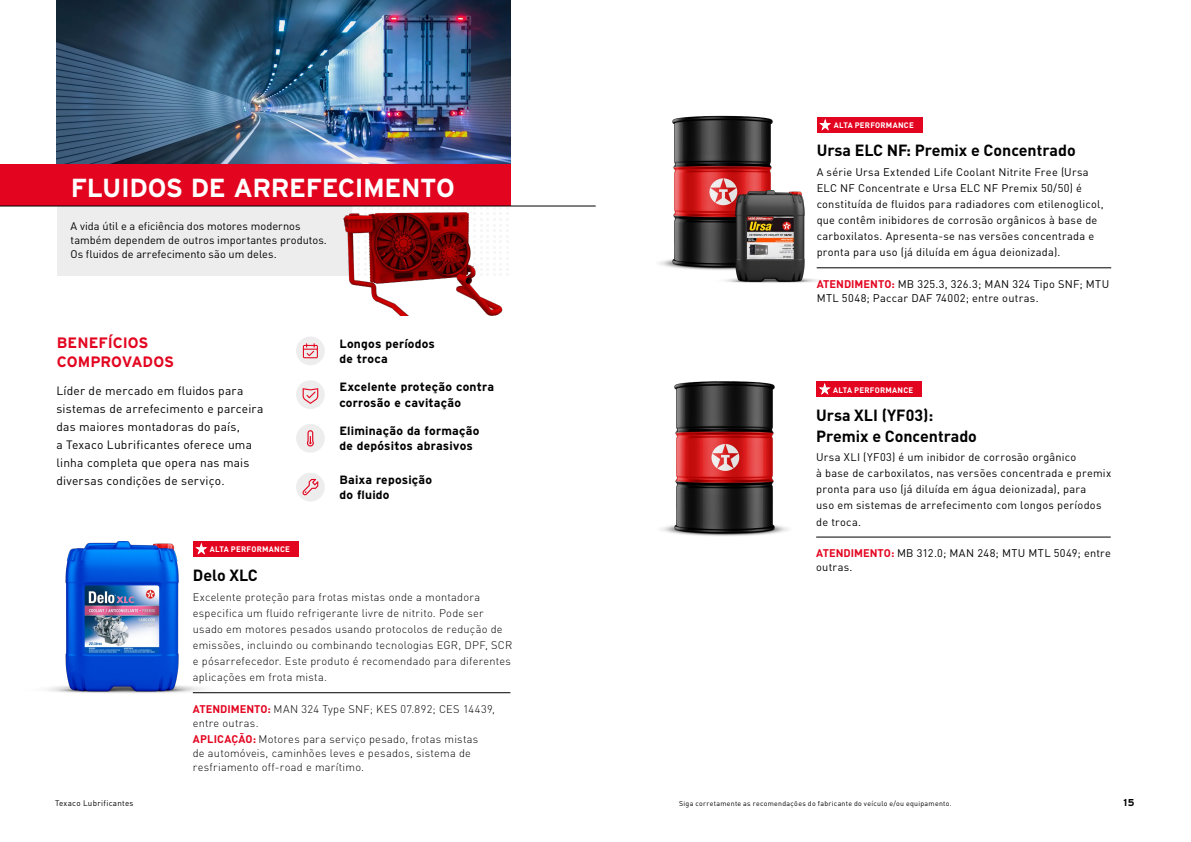
<style>
.page{position:relative;width:1191px;height:842px;background:#fff}
.page>*{position:absolute;margin:0;border:0;box-sizing:border-box;transform-origin:0 0}
.t1{font:700 26.1px "Interstate";letter-spacing:-.015em;color:#fff}
.t2{font:700 16px/21px "DIN Pro";color:#000}
.t3{font:700 15.1px/19.2px "Interstate";letter-spacing:-.005em;color:#e30520}
.t4{font:12px/18px "DIN Pro";letter-spacing:.015em;color:#000}
.t5{font:700 12px/15.2px "Interstate";letter-spacing:.015em;color:#000}
.t6{font:11px/16px "DIN Pro";letter-spacing:.02em;color:#000}
.t7{font:300 11px/16px "DIN Pro";letter-spacing:.02em;color:#000}
.t8{font:11px/14px "DIN Pro";color:#000}
.t9{font:700 10px "Interstate";color:#000}
.t10{font:8px "DIN Pro";letter-spacing:.035em;color:#000}
.t11{font:700 7.9px "DIN Pro";letter-spacing:.03em;color:#fff}
.t12{font:7px "DIN Pro";letter-spacing:.04em;color:#000}
.s1{font-weight:700;color:#e30520}
</style>
<div class="page">
<div style="left:296px;top:337px;width:29px;height:28px;background:#ededed;border-radius:50%"></div>
<div style="left:296px;top:380px;width:29px;height:29px;background:#ededed;border-radius:50%"></div>
<div style="left:296px;top:424px;width:29px;height:29px;background:#ededed;border-radius:50%"></div>
<div style="left:296px;top:473px;width:29px;height:28px;background:#ededed;border-radius:50%"></div>
<svg style="left:303px;top:343px;width:15px;height:15px"></svg>
<svg style="left:302px;top:479px;width:16px;height:17px"></svg>
<svg style="left:302px;top:388px;width:16px;height:16px"></svg>
<svg style="left:307px;top:430px;width:7px;height:16px"></svg>
<img style="left:57px;top:0;width:453px;height:164px">
<div style="left:57px;top:206px;width:294px;height:70px;background:#ededed"></div>
<div style="left:0;top:165px;width:510px;height:41px;background:#e30520"></div>
<hr style="left:0;top:206px;width:595px;height:1px;background:#000">
<img style="left:272px;top:172px;width:304px;height:143px">
<img style="left:659px;top:115px;width:114px;height:155px">
<img style="left:704px;top:190px;width:131px;height:93px">
<img style="left:661px;top:382px;width:128px;height:154px">
<div style="left:816px;top:117px;width:106px;height:16px;background:#e30520"></div>
<svg style="left:819px;top:119px;width:12px;height:12px"></svg>
<hr style="left:816px;top:268px;width:295px;height:1px;background:#000">
<div style="left:816px;top:382px;width:106px;height:15px;background:#e30520"></div>
<svg style="left:818px;top:384px;width:13px;height:11px"></svg>
<hr style="left:816px;top:537px;width:294px;height:1px;background:#000">
<div style="left:193px;top:541px;width:105px;height:16px;background:#e30520"></div>
<img style="left:48px;top:541px;width:175px;height:153px">
<hr style="left:193px;top:692px;width:317px;height:1px;background:#000">
<p class="t11" style="left:833px;top:119px;width:82px">ALTA PERFORMANCE</p>
<h2 class="t2" style="left:816px;top:138px;width:260px">Ursa ELC NF: Premix e Concentrado</h2>
<h1 class="t1" style="left:71px;top:174px;width:385px">FLUIDOS DE ARREFECIMENTO</h1>
<p class="t6" style="left:816px;top:163px;width:288px">A série Ursa Extended Life Coolant Nitrite Free (Ursa ELC NF Concentrate e Ursa ELC NF Premix 50/50) é constituída de fluidos para radiadores com etilenoglicol, que contêm inibidores de corrosão orgânicos à base de carboxilatos. Apresenta-se nas versões concentrada e pronta para uso (já diluída em água deionizada).</p>
<p class="t6" style="left:816px;top:276px;width:294px;line-height:14px"><span class="s1">ATENDIMENTO:</span> MB 325.3, 326.3; MAN 324 Tipo SNF; MTU<br>MTL 5048; Paccar DAF 74002; entre outras.</p>
<p class="t8" style="left:71px;top:218px;width:258px">A vida útil e a eficiência dos motores modernos também dependem de outros importantes produtos.<br>Os fluidos de arrefecimento são um deles.</p>
<h3 class="t3" style="left:57px;top:333px;width:119px">BENEFÍCIOS<br>COMPROVADOS</h3>
<p class="t5" style="left:339px;top:336px;width:97px">Longos períodos de troca</p>
<p class="t5" style="left:339px;top:379px;width:156px">Excelente proteção contra corrosão e cavitação</p>
<p class="t5" style="left:339px;top:423px;width:141px">Eliminação da formação de depósitos abrasivos</p>
<p class="t5" style="left:339px;top:472px;width:94px">Baixa reposição do fluido</p>
<p class="t4" style="left:56px;top:380px;width:208px">Líder de mercado em fluidos para sistemas de arrefecimento e parceira das maiores montadoras do país,<br>a Texaco Lubrificantes oferece uma linha completa que opera nas mais diversas condições de serviço.</p>
<p class="t11" style="left:210px;top:543px;width:82px">ALTA PERFORMANCE</p>
<h2 class="t2" style="left:193px;top:562px;width:66px">Delo XLC</h2>
<p class="t7" style="left:193px;top:588px;width:321px">Excelente proteção para frotas mistas onde a montadora especifica um fluido refrigerante livre de nitrito. Pode ser usado em motores pesados usando protocolos de redução de emissões, incluindo ou combinando tecnologias EGR, DPF, SCR e pósarrefecedor. Este produto é recomendado para diferentes aplicações em frota mista.</p>
<p class="t7" style="left:193px;top:701px;width:304px;line-height:14px"><span class="s1">ATENDIMENTO:</span> MAN 324 Type SNF; KES 07.892; CES 14439, entre outras.</p>
<p class="t7" style="left:193px;top:731px;width:287px;line-height:14px"><span class="s1">APLICAÇÃO:</span> Motores para serviço pesado, frotas mistas de automóveis, caminhões leves e pesados, sistema de resfriamento off-road e marítimo.</p>
<p class="t11" style="left:833px;top:383px;width:82px">ALTA PERFORMANCE</p>
<h2 class="t2" style="left:816px;top:402px;width:162px">Ursa XLI (YF03):<br>Premix e Concentrado</h2>
<p class="t6" style="left:816px;top:448px;width:296px">Ursa XLI (YF03) é um inibidor de corrosão orgânico<br>à base de carboxilatos, nas versões concentrada e premix pronta para uso (já diluída em água deionizada), para<br>uso em sistemas de arrefecimento com longos períodos de troca.</p>
<p class="t6" style="left:816px;top:545px;width:296px;line-height:14px"><span class="s1">ATENDIMENTO:</span> MB 312.0; MAN 248; MTU MTL 5049; entre outras.</p>
<p class="t10" style="left:55px;top:797px;width:80px">Texaco Lubrificantes</p>
<p class="t12" style="left:679px;top:798px;width:274px">Siga corretamente as recomendações do fabricante do veículo e/ou equipamento.</p>
<p class="t9" style="left:1123px;top:797px;width:13px">15</p>
</div>
